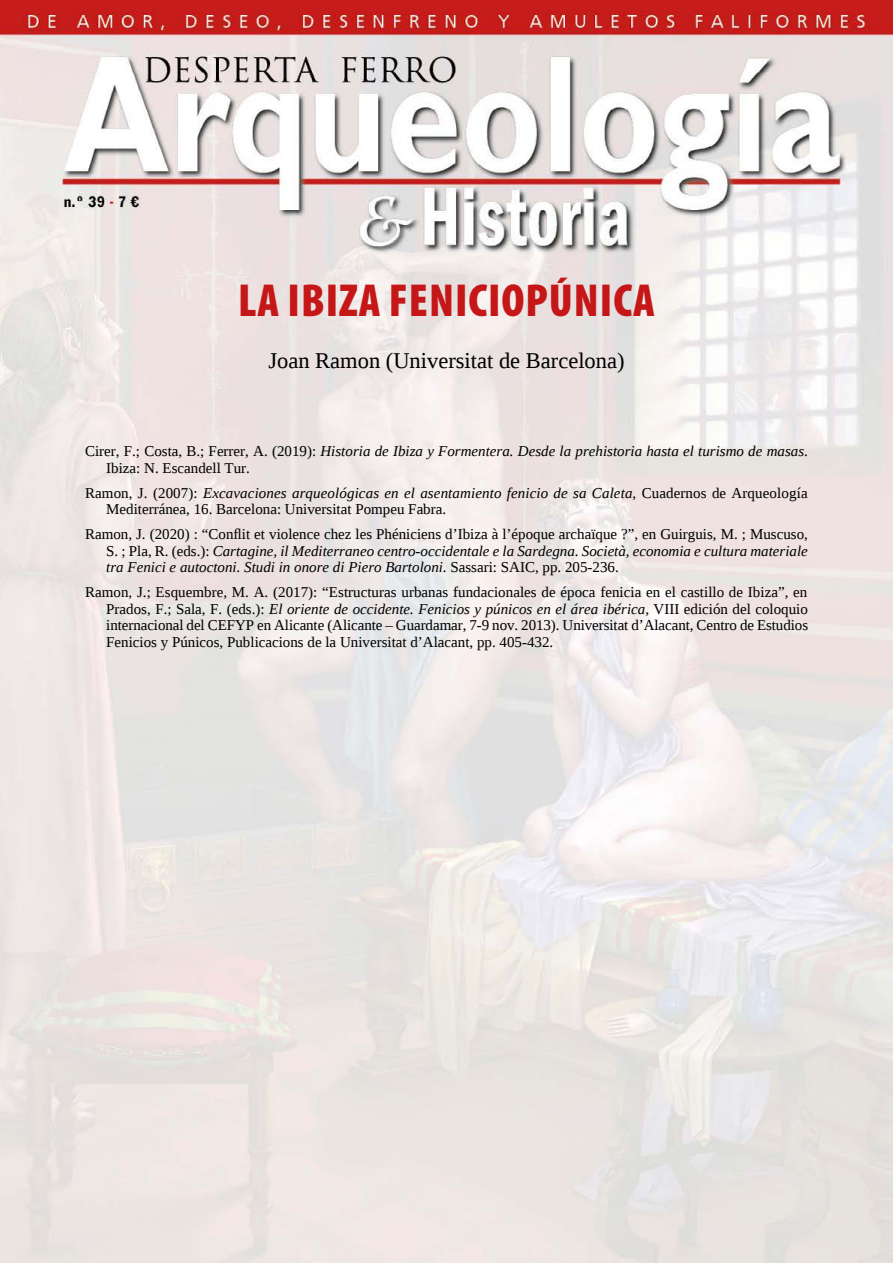
<style>
.page{position:relative;width:893px;height:1263px;background:#fff}
.page>*{position:absolute;margin:0;border:0;box-sizing:border-box;transform-origin:0 0}
.t1{font:900 condensed 46.5px "Myriad Pro";letter-spacing:.02em;color:#c51718}
.t2{font:22.5px "Liberation Serif";color:#000}
.t3{font:15px/16.5px "Liberation Serif";color:#000;text-align:justify}
.t4{font:italic 15px/16.5px "Liberation Serif";color:#000}
.s1{font-style:normal}
.s2{font-style:italic}
</style>
<div class="page">
<img style="left:0;top:0;width:893px;height:1263px">
<h1 class="t1" style="left:238px;top:274px;width:418px">LA IBIZA FENICIOPÚNICA</h1>
<h2 class="t2" style="left:268px;top:345px;width:358px">Joan Ramon (Universitat de Barcelona)</h2>
<p class="t4" style="left:106px;top:443px;width:703px;text-indent:-21px"><span class="s1">Cirer, F.; Costa, B.; Ferrer, A. (2019):</span> Historia de Ibiza y Formentera. Desde la prehistoria hasta el turismo de masas<span class="s1">.<br>Ibiza: N. Escandell Tur.</span></p>
<p class="t3" style="left:106px;top:484px;width:703px;text-indent:-21px">Ramon, J. (2007): <span class="s2">Excavaciones arqueológicas en el asentamiento fenicio de sa Caleta</span>, Cuadernos de Arqueología<br>Mediterránea, 16. Barcelona: Universitat Pompeu Fabra.</p>
<p class="t3" style="left:106px;top:526px;width:703px;text-indent:-21px">Ramon, J. (2020) : “Conflit et violence chez les Phéniciens d’Ibiza à l’époque archaïque ?”, en Guirguis, M. ; Muscuso, S. ; Pla, R. (eds.): <span class="s2">Cartagine, il Mediterraneo centro-occidentale e la Sardegna</span>. <span class="s2">Società, economia e cultura materiale tra Fenici e autoctoni. Studi in onore di Piero Bartoloni</span>. Sassari: SAIC, pp. 205-236.</p>
<p class="t3" style="left:106px;top:584px;width:703px;text-indent:-21px">Ramon, J.; Esquembre, M. A. (2017): “Estructuras urbanas fundacionales de época fenicia en el castillo de Ibiza”, en Prados, F.; Sala, F. (eds.): <span class="s2">El oriente de occidente. Fenicios y púnicos en el área ibérica</span>, VIII edición del coloquio internacional del CEFYP en Alicante (Alicante – Guardamar, 7-9 nov. 2013). Universitat d’Alacant, Centro de Estudios Fenicios y Púnicos, Publicacions de la Universitat d’Alacant, pp. 405-432.</p>
</div>
